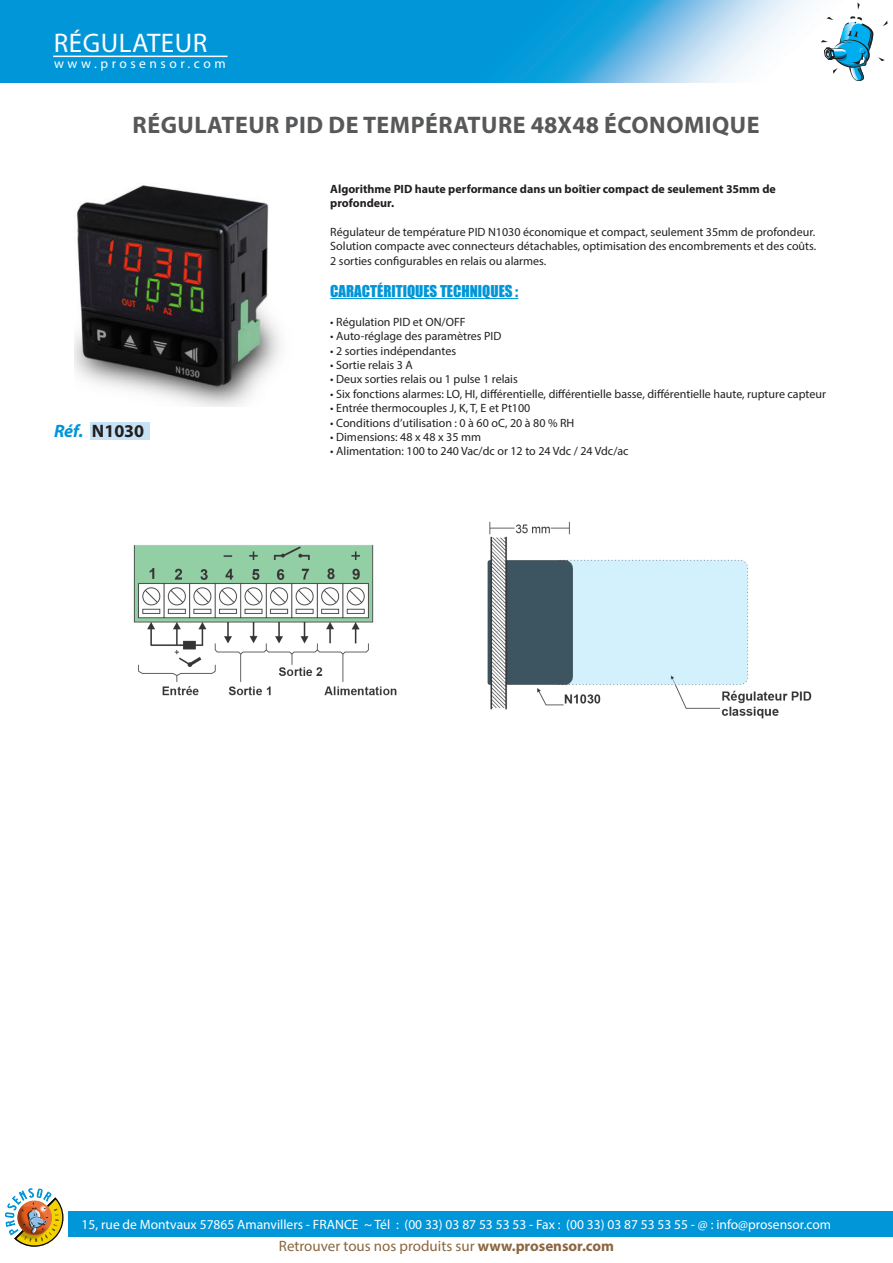
<style>
.page{position:relative;width:893px;height:1263px;background:#fff}
.page>*{position:absolute;margin:0;border:0;box-sizing:border-box;transform-origin:0 0}
.t1{font:27px "Myriad Pro";letter-spacing:.02em;color:#fff}
.t2{font:700 24px "Myriad Pro";letter-spacing:.02em;color:#57585a}
.t3{font:700 18px "Myriad Pro";color:#231f20}
.t4{font:italic 700 18px "Myriad Pro";color:#0095d9}
.t5{font:15px "Myriad Pro";color:#8b6640}
.t6{font:15px "Impact";color:#0096d8}
.t7{font:13.5px "Myriad Pro";color:#fff}
.t8{font:13.5px "Myriad Pro";letter-spacing:.26em;color:#fff}
.t9{font:12px "Myriad Pro";color:#231f20}
.t10{font:700 12px/14.4px "Myriad Pro";color:#231f20}
.s1{font-weight:700}
</style>
<div class="page">
<div style="left:67px;top:1211px;width:825px;height:25px;background:#0096d8"></div>
<img style="left:0;top:0;width:888px;height:82px">
<svg style="left:857px;top:3px;width:3px;height:7px"></svg>
<svg style="left:821px;top:16px;width:66px;height:65px"></svg>
<hr style="left:53px;top:56px;width:174px;height:1px;background:#fff">
<div style="left:4px;top:1187px;width:64px;height:60px;background:#fff"></div>
<img style="left:5px;top:1188px;width:59px;height:59px">
<div style="left:90px;top:422px;width:60px;height:17px;background:#c7e2f5"></div>
<img style="left:133px;top:544px;width:264px;height:152px">
<img style="left:487px;top:521px;width:325px;height:198px">
<img style="left:74px;top:185px;width:207px;height:221px">
<hr style="left:330px;top:298px;width:188px;height:1px;background:#0096d8">
<p class="t1" style="left:54px;top:26px;width:155px">RÉGULATEUR</p>
<p class="t8" style="left:54px;top:55px;width:173px">www.prosensor.com</p>
<p class="t2" style="left:133px;top:109px;width:628px">RÉGULATEUR PID DE TEMPÉRATURE 48X48 ÉCONOMIQUE</p>
<p class="t4" style="left:54px;top:419px;width:31px">Réf.</p>
<p class="t3" style="left:92px;top:419px;width:54px">N1030</p>
<p class="t10" style="left:330px;top:181px;width:447px">Algorithme PID haute performance dans un boîtier compact de seulement 35mm de profondeur.</p>
<p class="t9" style="left:330px;top:224px;width:486px">Régulateur de température PID N1030 économique et compact, seulement 35mm de profondeur.</p>
<p class="t9" style="left:330px;top:239px;width:487px">Solution compacte avec connecteurs détachables, optimisation des encombrements et des coûts.</p>
<p class="t9" style="left:330px;top:253px;width:218px">2 sorties configurables en relais ou alarmes.</p>
<p class="t6" style="left:330px;top:279px;width:190px">CARACTÉRITIQUES TECHNIQUES :</p>
<p class="t9" style="left:330px;top:314px;width:137px">• Régulation PID et ON/OFF</p>
<p class="t9" style="left:330px;top:329px;width:173px">• Auto-réglage des paramètres PID</p>
<p class="t9" style="left:330px;top:343px;width:127px">• 2 sorties indépendantes</p>
<p class="t9" style="left:330px;top:358px;width:84px">• Sortie relais 3 A</p>
<p class="t9" style="left:330px;top:372px;width:189px">• Deux sorties relais ou 1 pulse 1 relais</p>
<p class="t9" style="left:330px;top:386px;width:497px">• Six fonctions alarmes: LO, HI, différentielle, différentielle basse, différentielle haute, rupture capteur</p>
<p class="t9" style="left:330px;top:401px;width:202px">• Entrée thermocouples J, K, T, E et Pt100</p>
<p class="t9" style="left:330px;top:415px;width:246px">• Conditions d’utilisation : 0 à 60 oC, 20 à 80 % RH</p>
<p class="t9" style="left:330px;top:430px;width:152px">• Dimensions: 48 x 48 x 35 mm</p>
<p class="t9" style="left:330px;top:444px;width:300px">• Alimentation: 100 to 240 Vac/dc or 12 to 24 Vdc / 24 Vdc/ac</p>
<p class="t7" style="left:82px;top:1216px;width:751px">15, rue de Montvaux 57865 Amanvillers - FRANCE ~ Tél : (00 33) 03 87 53 53 53 - Fax : (00 33) 03 87 53 53 55 - @ : info@prosensor.com</p>
<p class="t5" style="left:279px;top:1236px;width:337px">Retrouver tous nos produits sur <span class="s1">www.prosensor.com</span></p>
</div>
